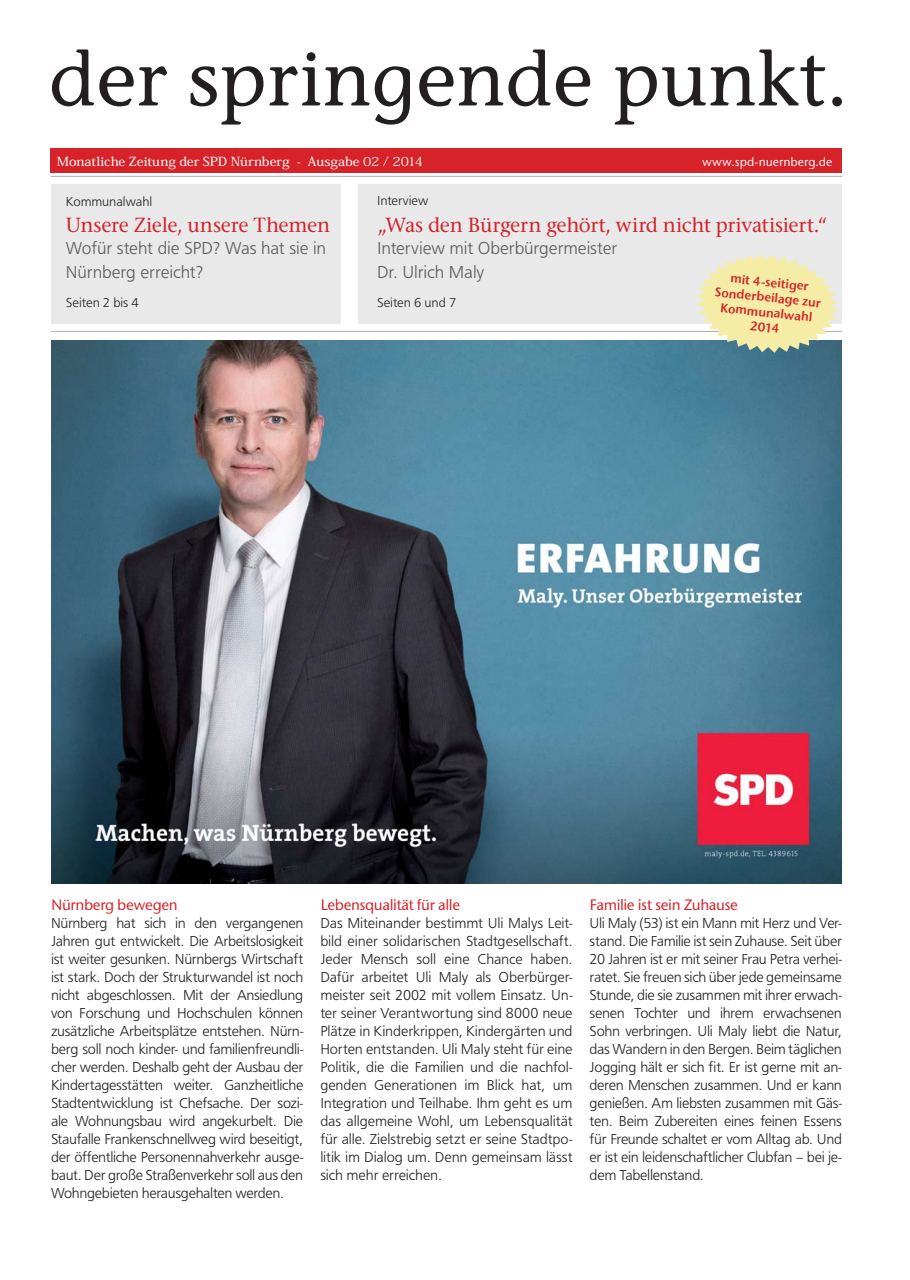
<style>
.page{position:relative;width:910px;height:1280px;background:#fff}
.page>*{position:absolute;margin:0;border:0;box-sizing:border-box;transform-origin:0 0}
.t1{font:500 21.45px "Stone Serif Itc T";letter-spacing:-.01em;color:#d2232a}
.t2{font:300 18px/24px "Front Page";letter-spacing:-.005em;color:#58595b}
.t3{font:500 15.3px "Stone San Itc T";letter-spacing:-.03em;color:#d72229}
.t4{font:300 15px/18px "Front Page";letter-spacing:-.02em;color:#231f20;text-align:justify}
.t5{font:300 13.5px "Front Page";letter-spacing:-.005em;color:#231f20}
.t6{font:12.9px/15.1px "Stone San Itc T Semi";color:#d72229;text-align:center}
.t7{font:12.45px "Koz Min Pro Medium 90 pv RKSJ H";letter-spacing:-.005em;color:#fff;scale:1.09 1}
.t8{font:500 12.3px "Stone San Itc T";color:#fff}
.s1{font-family:"Koz Min Pro Regular 90 pv RKSJ H"}
</style>
<div class="page">
<img style="left:51px;top:341px;width:791px;height:542px">
<div style="left:51px;top:184px;width:791px;height:140px;background:#e9e9ea"></div>
<hr style="left:51px;top:331px;width:791px;height:1px;background:#a9acae">
<hr style="left:51px;top:176px;width:791px;height:1px;background:#a9acae">
<div style="left:51px;top:149px;width:791px;height:24px;background:#d72229"></div>
<svg style="left:52px;top:49px;width:115px;height:57px"></svg>
<svg style="left:191px;top:66px;width:72px;height:59px"></svg>
<svg style="left:270px;top:52px;width:140px;height:73px"></svg>
<svg style="left:419px;top:49px;width:171px;height:57px"></svg>
<svg style="left:615px;top:49px;width:210px;height:76px"></svg>
<div style="left:832px;top:97px;width:10px;height:9px;background:#231f20;border-radius:50%"></div>
<svg style="left:696px;top:254px;width:143px;height:99px;background:#e2e0b2"></svg>
<p class="t7" style="left:57px;top:157px;width:338px">Monatliche Zeitung der SPD Nürnberg - Ausgabe <span class="s1">02 / 2014</span></p>
<p class="t8" style="left:702px;top:157px;width:132px">www.spd-nuernberg.de</p>
<p class="t5" style="left:66px;top:196px;width:88px">Kommunalwahl</p>
<h1 class="t1" style="left:66px;top:216px;width:266px">Unsere Ziele, unsere Themen</h1>
<p class="t2" style="left:66px;top:237px;width:262px">Wofür steht die SPD? Was hat sie in<br>Nürnberg erreicht?</p>
<p class="t5" style="left:66px;top:296px;width:74px">Seiten 2 bis 4</p>
<p class="t5" style="left:377px;top:194px;width:53px">Interview</p>
<h1 class="t1" style="left:377px;top:216px;width:452px">„Was den Bürgern gehört, wird nicht privatisiert.“</h1>
<p class="t2" style="left:377px;top:237px;width:242px">Interview mit Oberbürgermeister<br>Dr. Ulrich Maly</p>
<p class="t5" style="left:377px;top:296px;width:81px">Seiten 6 und 7</p>
<p class="t6" style="left:717px;top:270px;width:108px;rotate:6deg">mit 4-seitiger<br>Sonderbeilage zur<br>Kommunalwahl<br>2014</p>
<p class="t3" style="left:51px;top:899px;width:128px">Nürnberg bewegen</p>
<p class="t4" style="left:51px;top:915px;width:254px">Nürnberg hat sich in den vergangenen Jahren gut entwickelt. Die Arbeitslosigkeit ist weiter gesunken. Nürnbergs Wirtschaft ist stark. Doch der Strukturwandel ist noch nicht abgeschlossen. Mit der Ansiedlung von Forschung und Hochschulen können zusätzliche Arbeitsplätze entstehen. Nürn&shy;berg soll noch kinder- und familienfreundli&shy;cher werden. Deshalb geht der Ausbau der Kindertagesstätten weiter. Ganzheitliche Stadtentwicklung ist Chefsache. Der sozi&shy;ale Wohnungsbau wird angekurbelt. Die Staufalle Frankenschnellweg wird beseitigt, der öffentliche Personennahverkehr ausge&shy;baut. Der große Straßenverkehr soll aus den Wohngebieten herausgehalten werden.</p>
<p class="t3" style="left:320px;top:899px;width:141px">Lebensqualität für alle</p>
<p class="t4" style="left:320px;top:915px;width:254px">Das Miteinander bestimmt Uli Malys Leit&shy;bild einer solidarischen Stadtgesellschaft.<br>Jeder Mensch soll eine Chance haben.<br>Dafür arbeitet Uli Maly als Oberbürger&shy;meister seit 2002 mit vollem Einsatz. Un&shy;ter seiner Verantwortung sind 8000 neue Plätze in Kinderkrippen, Kindergärten und Horten entstanden. Uli Maly steht für eine Politik, die die Familien und die nachfol&shy;genden Generationen im Blick hat, um Integration und Teilhabe. Ihm geht es um das allgemeine Wohl, um Lebensqualität für alle. Zielstrebig setzt er seine Stadtpo&shy;litik im Dialog um. Denn gemeinsam lässt sich mehr erreichen.</p>
<p class="t3" style="left:590px;top:899px;width:150px">Familie ist sein Zuhause</p>
<p class="t4" style="left:590px;top:915px;width:254px">Uli Maly (53) ist ein Mann mit Herz und Ver&shy;stand. Die Familie ist sein Zuhause. Seit über 20 Jahren ist er mit seiner Frau Petra verhei&shy;ratet. Sie freuen sich über jede gemeinsame Stunde, die sie zusammen mit ihrer erwach&shy;senen Tochter und ihrem erwachsenen Sohn verbringen. Uli Maly liebt die Natur, das Wandern in den Bergen. Beim täglichen Jogging hält er sich fit. Er ist gerne mit an&shy;deren Menschen zusammen. Und er kann genießen. Am liebsten zusammen mit Gäs&shy;ten. Beim Zubereiten eines feinen Essens für Freunde schaltet er vom Alltag ab. Und er ist ein leidenschaftlicher Clubfan – bei je&shy;dem Tabellenstand.</p>
</div>
